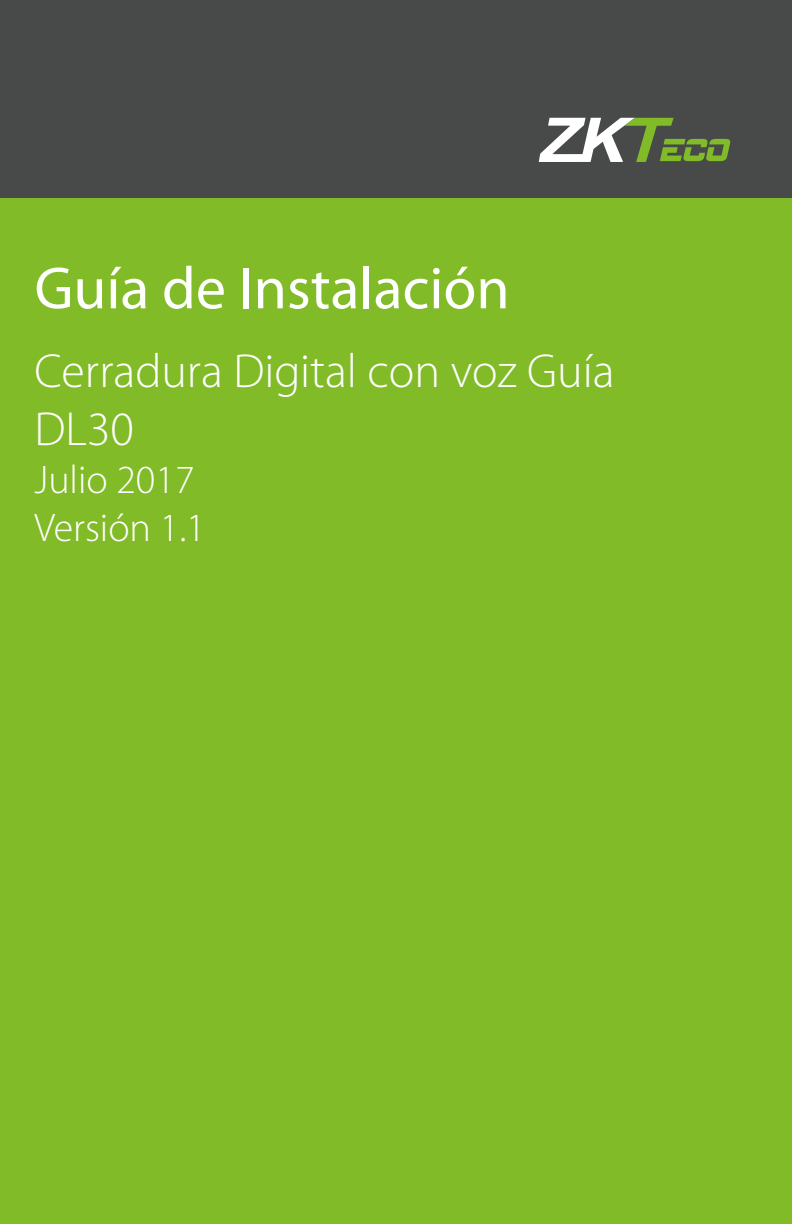
<style>
.page{position:relative;width:792px;height:1224px;background:#81bb27}
.page>*{position:absolute;margin:0;border:0;box-sizing:border-box;transform-origin:0 0}
.t1{font:60px "Myriad Pro";color:#fff}
.t2{font:300 48px/57.6px "Myriad Pro";color:#fff}
.t3{font:300 40px/48px "Myriad Pro";color:#fff}
</style>
<div class="page">
<div style="left:0;top:0;width:792px;height:198px;background:#484a4a"></div>
<svg style="left:539px;top:118px;width:191px;height:44px"></svg>
<p class="t1" style="left:35px;top:251px;width:477px">Guía de Instalación</p>
<p class="t2" style="left:35px;top:344px;width:581px">Cerradura Digital con voz Guía<br>DL30</p>
<p class="t3" style="left:35px;top:456px;width:173px">Julio 2017<br>Versión 1.1</p>
</div>
